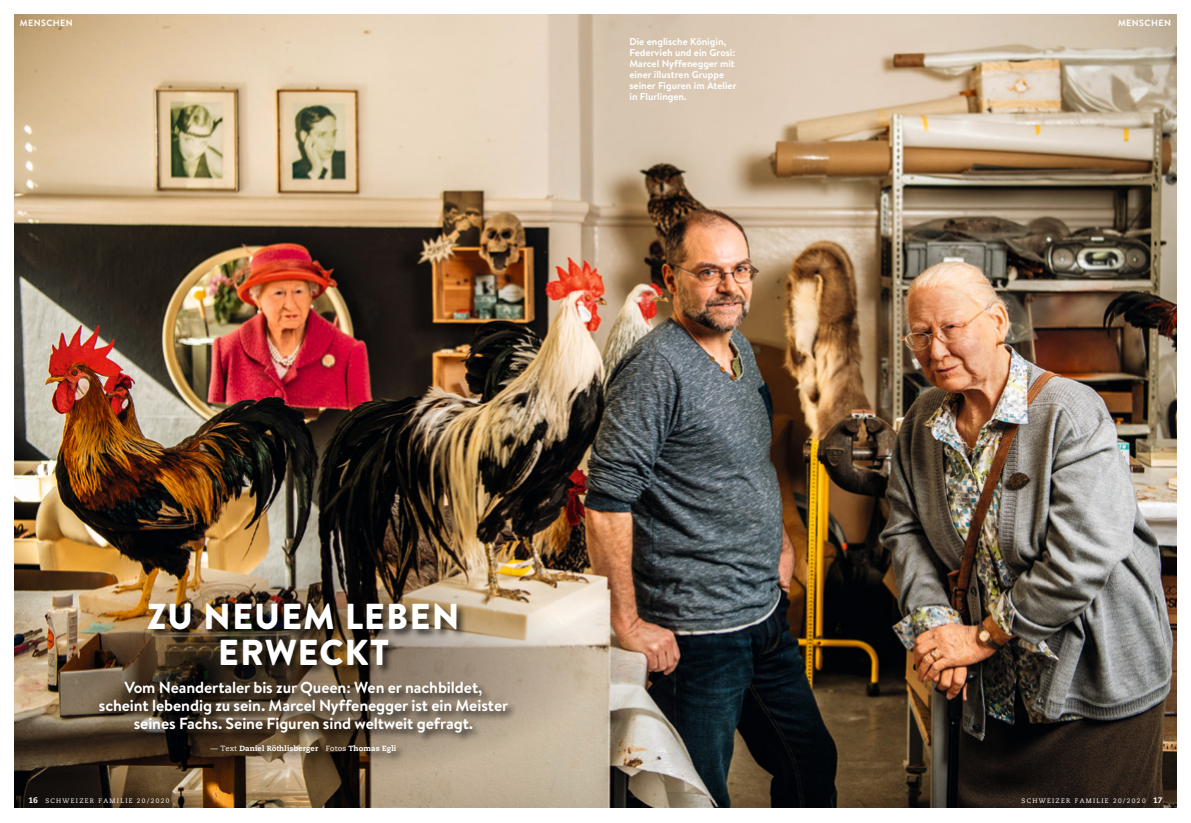
<style>
.page{position:relative;width:1191px;height:823px;background:#fff}
.page>*{position:absolute;margin:0;border:0;box-sizing:border-box;transform-origin:0 0}
._100_Headline_Story{font:900 36px/36px "Brandon Grotesque";letter-spacing:.025em;color:#fff;text-align:center}
._110_Lead_Brd_16pt_z{font:700 16px/18px "Brandon Text";letter-spacing:-.005em;color:#fff;text-align:center}
._300_Legende_10pt_x1{font:700 10px/11px "Brandon Text";color:#fff}
.RUBRIKTITEL_klein_Br{font:700 9px "Brandon Grotesque";letter-spacing:.04em;color:#fff}
.PAGINA_8pt_Zahl_x08{font:800 8px "Caecilia";color:#fff}
._150_Autorenzeile_Ca{font:800 7.5px "Caecilia";letter-spacing:.015em;color:#fff}
.PAGINA_6_5pt_Text_x0{font:6.5px "Caecilia";letter-spacing:.2em;color:#fff}
.s1{font-weight:400}
</style>
<div class="page">
<img style="left:14px;top:14px;width:1162px;height:793px">
<img style="left:14px;top:562px;width:581px;height:216px;border-radius:50%">
<div style="left:146px;top:601px;width:320px;height:74px;background:#000;opacity:.75"></div>
<div style="left:97px;top:679px;width:421px;height:63px;background:#000;opacity:.75"></div>
<div style="left:209px;top:743px;width:197px;height:19px;background:#000;opacity:.75"></div>
<p class="RUBRIKTITEL_klein_Br" style="left:20px;top:17px;width:54px">MENSCHEN</p>
<p class="_300_Legende_10pt_x1" style="left:629px;top:35px;width:109px">Die englische Königin,<br>Federvieh und ein Grosi:<br>Marcel Nyffenegger mit einer illustren Gruppe seiner Figuren im Atelier in Flurlingen.</p>
<p class="_100_Headline_Story" style="left:147px;top:599px;width:314px">ZU NEUEM LEBEN<br>ERWECKT</p>
<p class="_110_Lead_Brd_16pt_z" style="left:99px;top:678px;width:411px">Vom Neandertaler bis zur Queen: Wen er nachbildet, scheint lebendig zu sein. Marcel Nyffenegger ist ein Meister seines Fachs. Seine Figuren sind weltweit gefragt.</p>
<p class="_150_Autorenzeile_Ca" style="left:210px;top:743px;width:187px"><span class="s1">— Text</span> Daniel Röthlisberger <span class="s1">Fotos</span> Thomas Egli</p>
<p class="PAGINA_8pt_Zahl_x08" style="left:28px;top:794px;width:11px">16</p>
<p class="PAGINA_6_5pt_Text_x0" style="left:45px;top:796px;width:126px">SCHWEIZER FAMILIE 20/2020</p>
<p class="RUBRIKTITEL_klein_Br" style="left:1118px;top:17px;width:54px">MENSCHEN</p>
<p class="PAGINA_6_5pt_Text_x0" style="left:1021px;top:796px;width:126px">SCHWEIZER FAMILIE 20/2020</p>
<p class="PAGINA_8pt_Zahl_x08" style="left:1153px;top:794px;width:11px">17</p>
</div>
